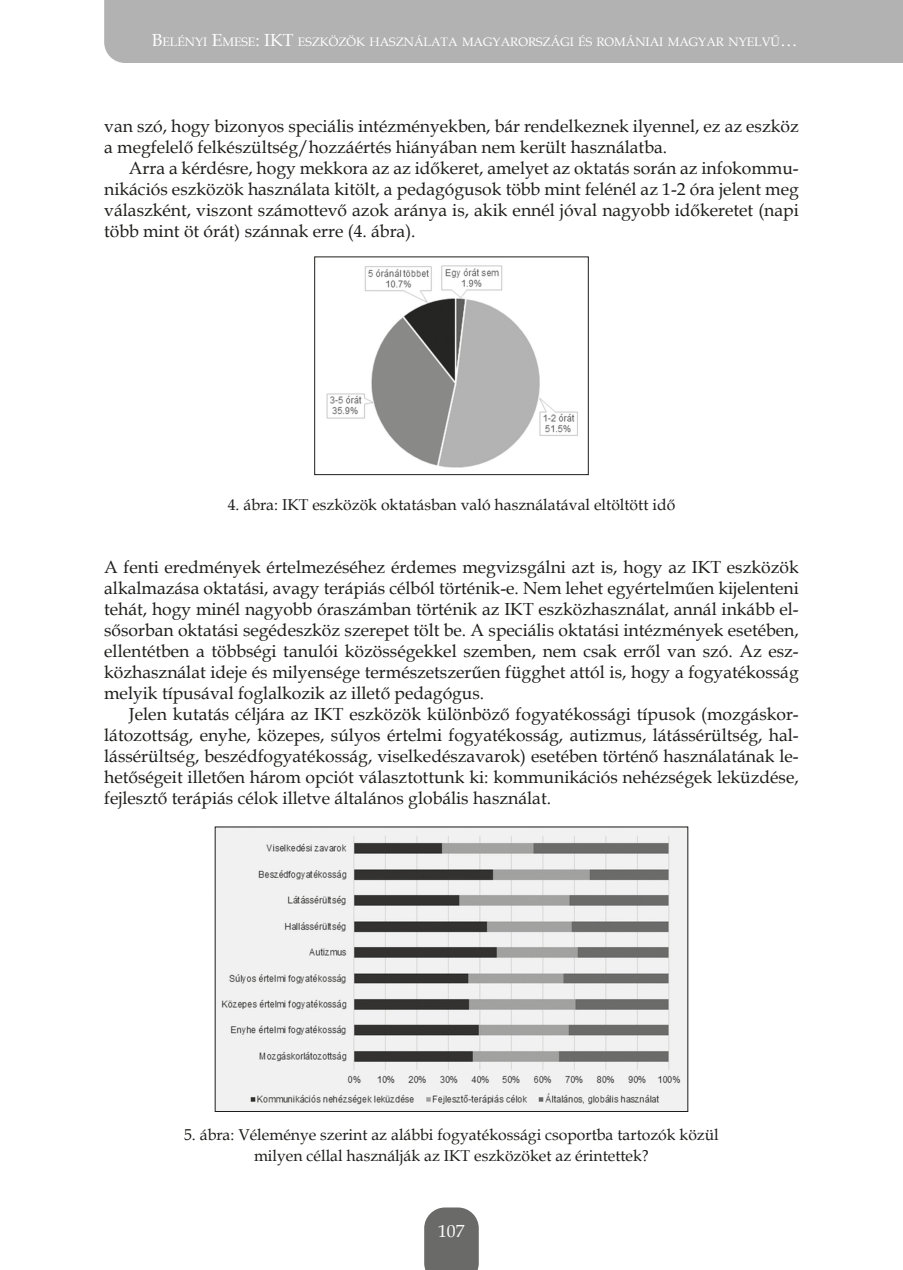
<style>
.page{position:relative;width:903px;height:1270px;background:#fff}
.page>*{position:absolute;margin:0;border:0;box-sizing:border-box;transform-origin:0 0}
.t1{font:17.5px/21px "Book Antiqua";color:#1d1d1b;text-align:justify}
.t2{font:17.5px "Book Antiqua";color:#fff}
.t3{font:15.75px/21px "Book Antiqua";color:#1d1d1b;text-align:center}
.t4{font:12.25px "Book Antiqua";color:#fff}
.s1{font-size:17.5px}
</style>
<div class="page">
<svg style="left:424px;top:1207px;width:55px;height:63px;background:#747472"></svg>
<div style="left:104px;top:0;width:799px;height:63px;background:#b2b2b2"></div>
<img style="left:326px;top:265px;width:252px;height:203px">
<div style="left:314px;top:257px;width:274px;height:218px;border:1px solid #1d1d1b"></div>
<img style="left:217px;top:829px;width:469px;height:281px">
<div style="left:215px;top:827px;width:473px;height:285px;border:1px solid #1d1d1b"></div>
<p class="t4" style="left:152px;top:33px;width:647px"><span class="s1">B</span>ELÉNYI <span class="s1">E</span>MESE<span class="s1">: IKT</span> ESZKÖZÖK HASZNÁLATA MAGYARORSZÁGI ÉS ROMÁNIAI MAGYAR NYELVŰ<span class="s1">…</span></p>
<p class="t1" style="left:104px;top:115px;width:696px">van szó, hogy bizonyos speciális intézményekben, bár rendelkeznek ilyennel, ez az eszköz a megfelelő felkészültség/hozzáértés hiányában nem került használatba.</p>
<p class="t1" style="left:104px;top:157px;width:696px;text-indent:25px">Arra a kérdésre, hogy mekkora az az időkeret, amelyet az oktatás során az infokommu&shy;nikációs eszközök használata kitölt, a pedagógusok több mint felénél az 1-2 óra jelent meg válaszként, viszont számottevő azok aránya is, akik ennél jóval nagyobb időkeretet (napi több mint öt órát) szánnak erre (4. ábra).</p>
<p class="t3" style="left:228px;top:494px;width:449px">4. ábra: IKT eszközök oktatásban való használatával eltöltött idő</p>
<p class="t1" style="left:104px;top:556px;width:696px">A fenti eredmények értelmezéséhez érdemes megvizsgálni azt is, hogy az IKT eszközök alkalmazása oktatási, avagy terápiás célból történik-e. Nem lehet egyértelműen kijelenteni tehát, hogy minél nagyobb óraszámban történik az IKT eszközhasználat, annál inkább el&shy;sősorban oktatási segédeszköz szerepet tölt be. A speciális oktatási intézmények esetében, ellentétben a többségi tanulói közösségekkel szemben, nem csak erről van szó. Az esz&shy;közhasználat ideje és milyensége természetszerűen függhet attól is, hogy a fogyatékosság melyik típusával foglalkozik az illető pedagógus.</p>
<p class="t1" style="left:104px;top:703px;width:696px;text-indent:25px">Jelen kutatás céljára az IKT eszközök különböző fogyatékossági típusok (mozgáskor&shy;látozottság, enyhe, közepes, súlyos értelmi fogyatékosság, autizmus, látássérültség, hal&shy;lássérültség, beszédfogyatékosság, viselkedészavarok) esetében történő használatának le&shy;hetőségeit illetően három opciót választottunk ki: kommunikációs nehézségek leküzdése, fejlesztő terápiás célok illetve általános globális használat.</p>
<p class="t3" style="left:184px;top:1124px;width:536px">5. ábra: Véleménye szerint az alábbi fogyatékossági csoportba tartozók közül milyen céllal használják az IKT eszközöket az érintettek?</p>
<p class="t2" style="left:438px;top:1219px;width:28px">107</p>
</div>
